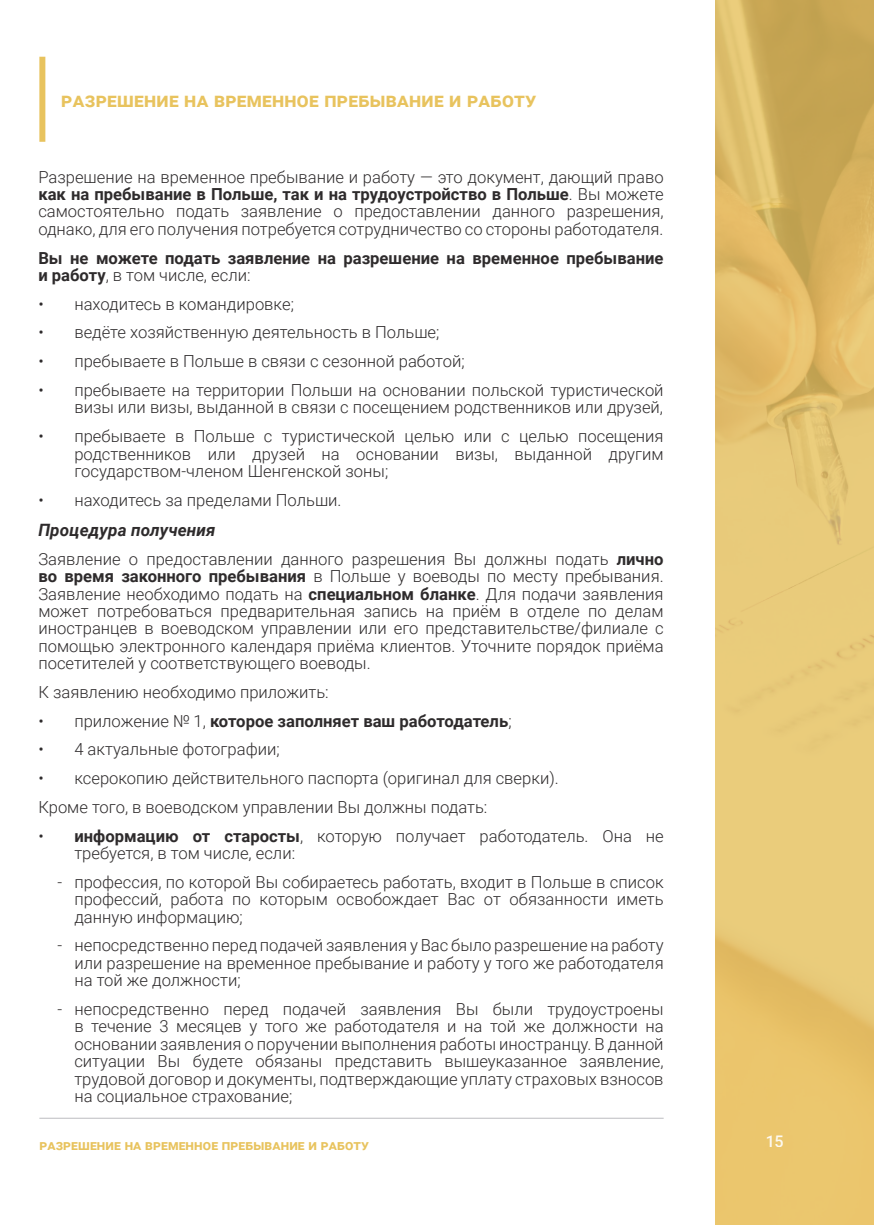
<style>
.page{position:relative;width:874px;height:1225px;background:#fff}
.page>*{position:absolute;margin:0;border:0;box-sizing:border-box;transform-origin:0 0}
.tytul_glowny_zolc{font:700 20px "Roboto";letter-spacing:.015em;color:#e8c35e}
.srodtytul-kursywa{font:italic 700 17px "Roboto";letter-spacing:.01em;color:#2e2b2c}
.txt_main{font:300 16.6px/17.4px "Roboto";color:#2e2b2c;text-align:justify}
.txt_main-2{font:700 16.6px/17.4px "Roboto";color:#2e2b2c}
.t1{font:500 16px "Roboto";color:#fff}
.podpis_zolc{font:700 14px "Roboto";letter-spacing:.01em;color:#e8c35e}
.s1{font-weight:700}
.s2{font-weight:300}
</style>
<div class="page">
<hr style="left:39px;top:1117px;width:624px;height:1px;background:#bcbdc0">
<img style="left:715px;top:0;width:158px;height:1225px">
<div style="left:39px;top:57px;width:6px;height:85px;background:#e8c35e"></div>
<p class="tytul_glowny_zolc" style="left:61px;top:86px;width:476px">разрешение на временное пребывание и работу</p>
<p class="txt_main" style="left:38px;top:167px;width:626px">Разрешение на временное пребывание и работу — это документ, дающий право <span class="s1">как на пребывание в Польше, так и на трудоустройство в Польше</span>. Вы можете самостоятельно подать заявление о предоставлении данного разрешения, однако, для его получения потребуется сотрудничество со стороны работодателя.</p>
<p class="txt_main-2" style="left:38px;top:248px;width:626px">Вы не можете подать заявление на разрешение на временное пребывание и работу<span class="s2">, в том числе, если:</span></p>
<p class="txt_main" style="left:38px;top:294px;width:257px">• находитесь в командировке;</p>
<p class="txt_main" style="left:38px;top:323px;width:402px">• ведёте хозяйственную деятельность в Польше;</p>
<p class="txt_main" style="left:38px;top:352px;width:427px">• пребываете в Польше в связи с сезонной работой;</p>
<p class="txt_main" style="left:38px;top:381px;width:626px;text-align:right">• пребываете на территории Польши на основании польской туристической визы или визы, выданной в связи с посещением родственников или друзей,</p>
<p class="txt_main" style="left:74px;top:427px;width:590px;text-indent:-36px">• пребываете в Польше с туристической целью или с целью посещения родственников или друзей на основании визы, выданной другим государством-членом Шенгенской зоны;</p>
<p class="txt_main" style="left:38px;top:490px;width:304px">• находитесь за пределами Польши.</p>
<p class="srodtytul-kursywa" style="left:38px;top:518px;width:178px">Процедура получения</p>
<p class="txt_main" style="left:38px;top:549px;width:626px">Заявление о предоставлении данного разрешения Вы должны подать <span class="s1">лично во время законного пребывания</span> в Польше у воеводы по месту пребывания.<br>Заявление необходимо подать на <span class="s1">специальном бланке</span>. Для подачи заявления может потребоваться предварительная запись на приём в отделе по делам иностранцев в воеводском управлении или его представительстве/филиале с помощью электронного календаря приёма клиентов. Уточните порядок приёма посетителей у соответствующего воеводы.</p>
<p class="txt_main" style="left:38px;top:682px;width:292px">К заявлению необходимо приложить:</p>
<p class="txt_main-2" style="left:38px;top:711px;width:474px"><span class="s2">• приложение № 1,</span> которое заполняет ваш работодатель<span class="s2">;</span></p>
<p class="txt_main" style="left:38px;top:740px;width:243px">• 4 актуальные фотографии;</p>
<p class="txt_main" style="left:38px;top:769px;width:521px">• ксерокопию действительного паспорта (оригинал для сверки).</p>
<p class="txt_main" style="left:38px;top:797px;width:450px">Кроме того, в воеводском управлении Вы должны подать:</p>
<p class="txt_main" style="left:74px;top:826px;width:590px;text-indent:-36px">• <span class="s1">информацию от старосты</span>, которую получает работодатель. Она не требуется, в том числе, если:</p>
<p class="txt_main" style="left:74px;top:872px;width:590px;text-indent:-17px">- профессия, по которой Вы собираетесь работать, входит в Польше в список профессий, работа по которым освобождает Вас от обязанности иметь данную информацию;</p>
<p class="txt_main" style="left:74px;top:936px;width:590px;text-indent:-17px">- непосредственно перед подачей заявления у Вас было разрешение на работу или разрешение на временное пребывание и работу у того же работодателя на той же должности;</p>
<p class="txt_main" style="left:74px;top:999px;width:590px;text-indent:-17px">- непосредственно перед подачей заявления Вы были трудоустроены в течение 3 месяцев у того же работодателя и на той же должности на основании заявления о поручении выполнения работы иностранцу. В данной ситуации Вы будете обязаны представить вышеуказанное заявление, трудовой договор и документы, подтверждающие уплату страховых взносов на социальное страхование;</p>
<p class="podpis_zolc" style="left:39px;top:1135px;width:331px">разрешение на временное пребывание и работу</p>
<p class="t1" style="left:765px;top:1129px;width:20px">15</p>
</div>
